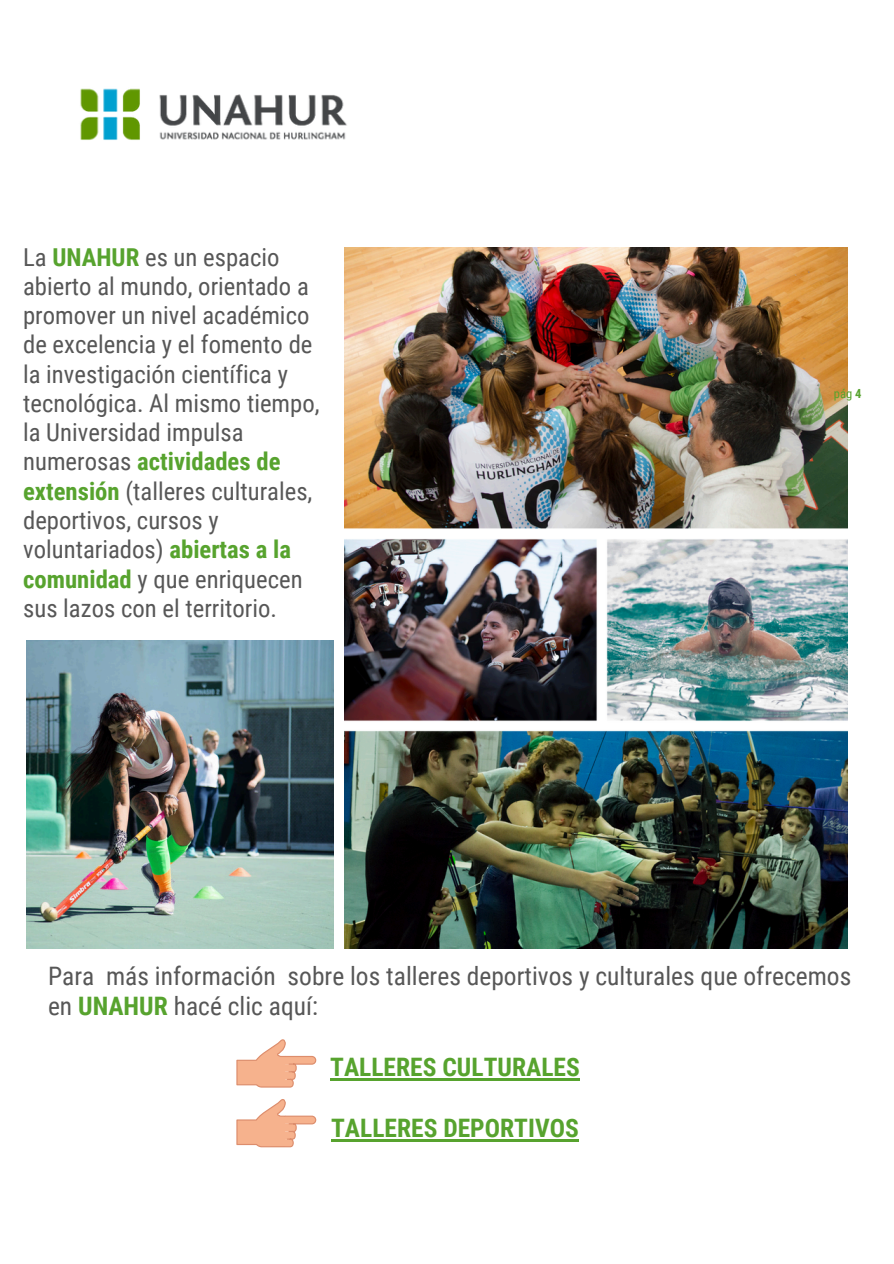
<style>
.page{position:relative;width:894px;height:1264px;background:#fff}
.page>*{position:absolute;margin:0;border:0;box-sizing:border-box;transform-origin:0 0}
.t1{font:25.5px/30.3px "Roboto Condensed";color:#575757}
.t2{font:700 25.5px "Roboto Condensed";color:#57a32e}
.t3{font:24.6px/29.2px "Roboto Condensed";color:#575757}
.t4{font:12.6px "Roboto Condensed";color:#57a32e}
.s1{font-weight:700;color:#57a32e}
.s2{font-weight:700}
</style>
<div class="page">
<img style="left:344px;top:247px;width:503px;height:701px">
<img style="left:80px;top:88px;width:267px;height:52px">
<svg style="left:236px;top:1039px;width:80px;height:48px"></svg>
<hr style="left:330px;top:1078px;width:249px;height:2px;background:#57a32e">
<hr style="left:331px;top:1139px;width:247px;height:2px;background:#57a32e">
<svg style="left:236px;top:1099px;width:80px;height:48px"></svg>
<img style="left:26px;top:640px;width:308px;height:308px">
<h2 class="t3" style="left:23px;top:242px;width:298px">La <span class="s1">UNAHUR</span> es un espacio abierto al mundo, orientado a promover un nivel académico de excelencia y el fomento de la investigación científica y tecnológica. Al mismo tiempo, la Universidad impulsa numerosas <span class="s1">actividades de extensión</span> (talleres culturales, deportivos, cursos y voluntariados) <span class="s1">abiertas a la comunidad</span> y que enriquecen sus lazos con el territorio.</h2>
<p class="t4" style="left:833px;top:386px;width:29px">pág <span class="s2">4</span></p>
<p class="t1" style="left:48px;top:961px;width:804px">Para más información sobre los talleres deportivos y culturales que ofrecemos en <span class="s1">UNAHUR</span> hacé clic aquí:</p>
<h2 class="t2" style="left:330px;top:1052px;width:251px">TALLERES CULTURALES</h2>
<p class="t2" style="left:331px;top:1113px;width:249px">TALLERES DEPORTIVOS</p>
</div>
